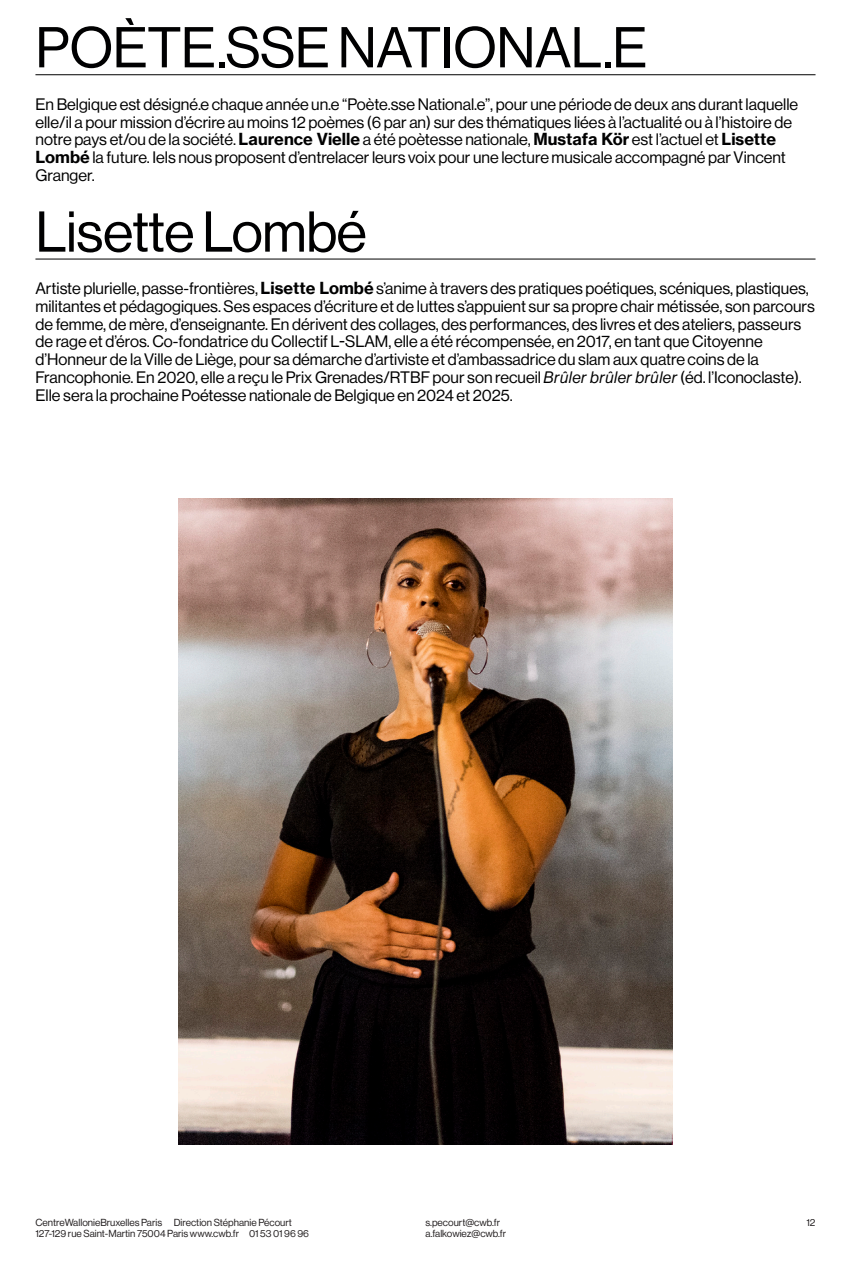
<style>
.page{position:relative;width:851px;height:1276px;background:#fff}
.page>*{position:absolute;margin:0;border:0;box-sizing:border-box;transform-origin:0 0}
.L___Filet{font:56.25px "Neue Haas Display";letter-spacing:-.01em;color:#000001}
.S{font:16.25px/17.8px "Neue Haas Display";color:#000001}
.t1{font:10px "Neue Haas Display";color:#231f20}
.s1{font-family:"N Haas Grotesk TX Pro 75 Bd"}
.s2{font-style:italic;color:#fff}
</style>
<div class="page">
<hr style="left:35px;top:74px;width:780px;height:1px;background:#000001">
<hr style="left:35px;top:259px;width:780px;height:1px;background:#000001">
<img style="left:178px;top:498px;width:494px;height:647px">
<p class="L___Filet" style="left:35px;top:16px;width:613px">POÈTE.SSE NATIONAL.E</p>
<p class="S" style="left:35px;top:95px;width:764px">En Belgique est désigné.e chaque année un.e “Poète.sse National.e”, pour une période de deux ans durant laquelle elle/il a pour mission d’écrire au moins 12 poèmes (6 par an) sur des thématiques liées à l’actualité ou à l’histoire de notre pays et/ou de la société. <span class="s1">Laurence Vielle</span> a été poètesse nationale, <span class="s1">Mustafa Kör</span> est l’actuel et <span class="s1">Lisette Lombé</span> la future. Iels nous proposent d’entrelacer leurs voix pour une lecture musicale accompagné par Vincent Granger.</p>
<p class="L___Filet" style="left:35px;top:200px;width:332px">Lisette Lombé</p>
<p class="S" style="left:35px;top:280px;width:780px">Artiste plurielle, passe-frontières, <span class="s1">Lisette Lombé</span> s’anime à travers des pratiques poétiques, scéniques, plastiques, militantes et pédagogiques. Ses espaces d’écriture et de luttes s’appuient sur sa propre chair métissée, son parcours de femme, de mère, d’enseignante. En dérivent des collages, des performances, des livres et des ateliers, passeurs de rage et d’éros. Co-fondatrice du Collectif L-SLAM, elle a été récompensée, en 2017, en tant que Citoyenne d’Honneur de la Ville de Liège, pour sa démarche d’artiviste et d’ambassadrice du slam aux quatre coins de la Francophonie. En 2020, elle a reçu le Prix Grenades/RTBF pour son recueil <span class="s2">Brûler brûler brûler</span> (éd. l’Iconoclaste).<br>Elle sera la prochaine Poétesse nationale de Belgique en 2024 et 2025.</p>
<p class="t1" style="left:35px;top:1217px;width:258px">CentreWallonieBruxelles Paris Direction Stéphanie Pécourt</p>
<p class="t1" style="left:425px;top:1217px;width:76px">s.pecourt@cwb.fr</p>
<p class="t1" style="left:806px;top:1217px;width:11px">12</p>
<p class="t1" style="left:35px;top:1227px;width:275px">127-129 rue Saint-Martin 75004 Paris www.cwb.fr 01 53 01 96 96</p>
<p class="t1" style="left:425px;top:1227px;width:82px">a.falkowiez@cwb.fr</p>
</div>
